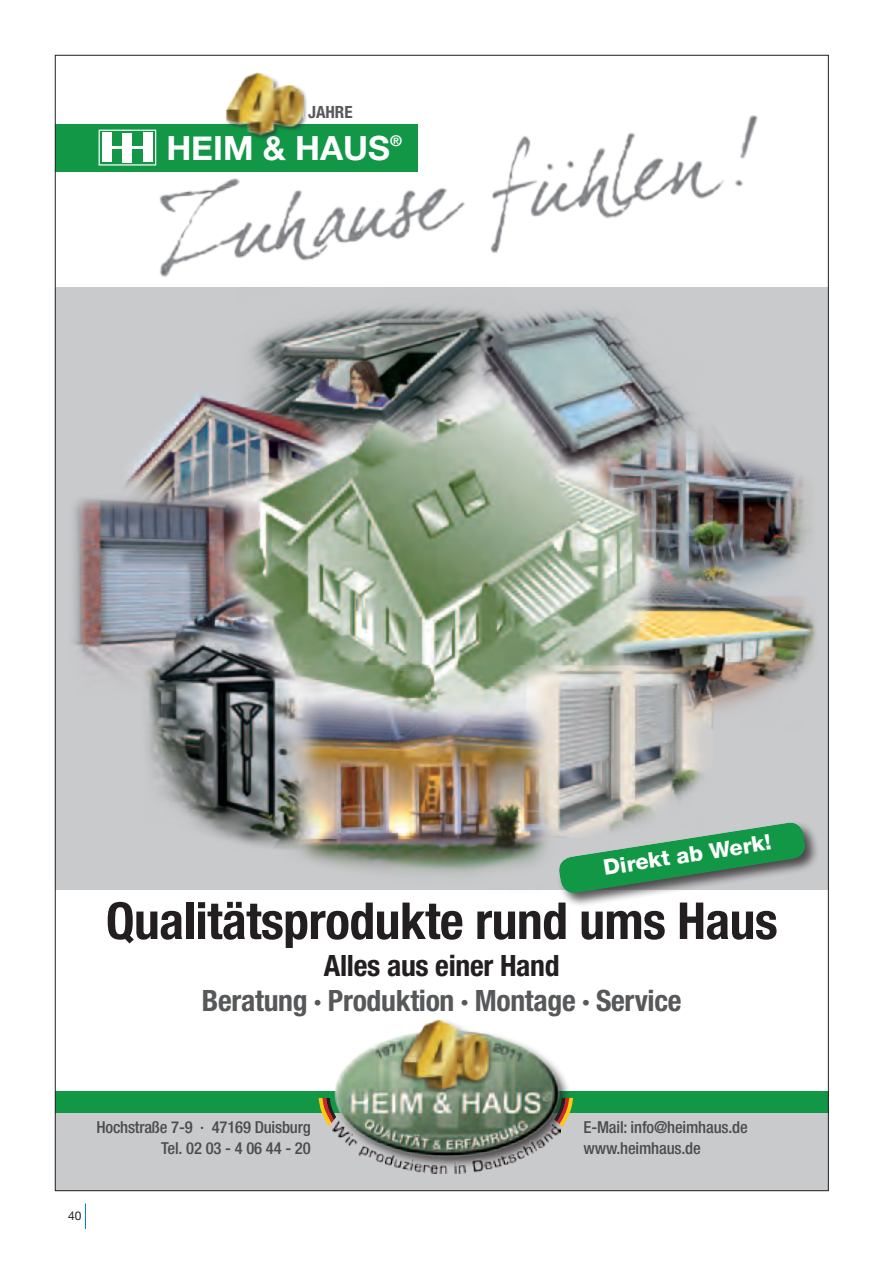
<style>
.page{position:relative;width:893px;height:1263px;background:#fff}
.page>*{position:absolute;margin:0;border:0;box-sizing:border-box;transform-origin:0 0}
.t1{font:700 condensed 51px "Helvetica Neue";letter-spacing:-.01em;color:#231f20}
.t2{font:700 33.3px "Helvetica Neue";color:#fff}
.t3{font:700 condensed 29.4px "Helvetica Neue";letter-spacing:-.01em;color:#57585a}
.t4{font:700 condensed 29.4px "Helvetica Neue";letter-spacing:-.01em;color:#231f20}
.t5{font:800 21.6px "Helvetica Neue";color:#fff}
.t6{font:700 condensed 16.8px "Helvetica Neue";color:#57585a}
.t7{font:500 condensed 16.5px/21px "Helvetica Neue";letter-spacing:-.01em;color:#4b4c4d;text-align:right}
.t8{font:700 14.7px "Helvetica Neue";color:#fff}
.t9{font:12px "Helvetica Neue";color:#231f20}
</style>
<div class="page">
<svg style="left:85px;top:1203px;width:1px;height:26px"></svg>
<div style="left:55px;top:1098px;width:773px;height:93px;background:#c9cacc"></div>
<img style="left:57px;top:287px;width:770px;height:603px">
<div style="left:55px;top:124px;width:363px;height:48px;background:#129747"></div>
<div style="left:99px;top:130px;width:57px;height:36px;border:1px solid #fff"></div>
<div style="left:102px;top:133px;width:10px;height:29px;background:#fff"></div>
<div style="left:123px;top:133px;width:9px;height:29px;background:#fff"></div>
<hr style="left:111px;top:146px;width:33px;height:3px;background:#fff">
<img style="left:235px;top:72px;width:68px;height:22px">
<div style="left:556px;top:820px;width:272px;height:97px;background:#231f20;opacity:.75"></div>
<svg style="left:555px;top:820px;width:253px;height:77px"></svg>
<img style="left:136px;top:94px;width:658px;height:203px">
<div style="left:55px;top:1091px;width:773px;height:21px;background:#129747"></div>
<div style="left:333px;top:1017px;width:292px;height:174px;background:#231f20;opacity:.75"></div>
<img style="left:328px;top:1017px;width:235px;height:146px">
<img style="left:333px;top:1119px;width:227px;height:54px">
<svg style="left:319px;top:1098px;width:17px;height:28px"></svg>
<svg style="left:554px;top:1098px;width:19px;height:29px"></svg>
<p class="t6" style="left:308px;top:102px;width:46px">JAHRE</p>
<h2 class="t2" style="left:166px;top:127px;width:225px">HEIM &amp; HAUS</h2>
<p class="t8" style="left:390px;top:132px;width:13px">®</p>
<h3 class="t5" style="left:602px;top:855px;width:171px;rotate:-9deg">Direkt ab Werk!</h3>
<h1 class="t1" style="left:106px;top:890px;width:673px">Qualitätsprodukte rund ums Haus</h1>
<h3 class="t4" style="left:324px;top:948px;width:237px">Alles aus einer Hand</h3>
<h3 class="t3" style="left:202px;top:982px;width:481px">Beratung ∙ Produktion ∙ Montage ∙ Service</h3>
<p class="t7" style="left:96px;top:1117px;width:216px">Hochstraße 7-9 · 47169 Duisburg<br>Tel. 02 03 - 4 06 44 - 20</p>
<p class="t7" style="left:583px;top:1117px;width:166px;text-align:left">E-Mail: info@heimhaus.de www.heimhaus.de</p>
<p class="t9" style="left:68px;top:1209px;width:15px">40</p>
</div>
